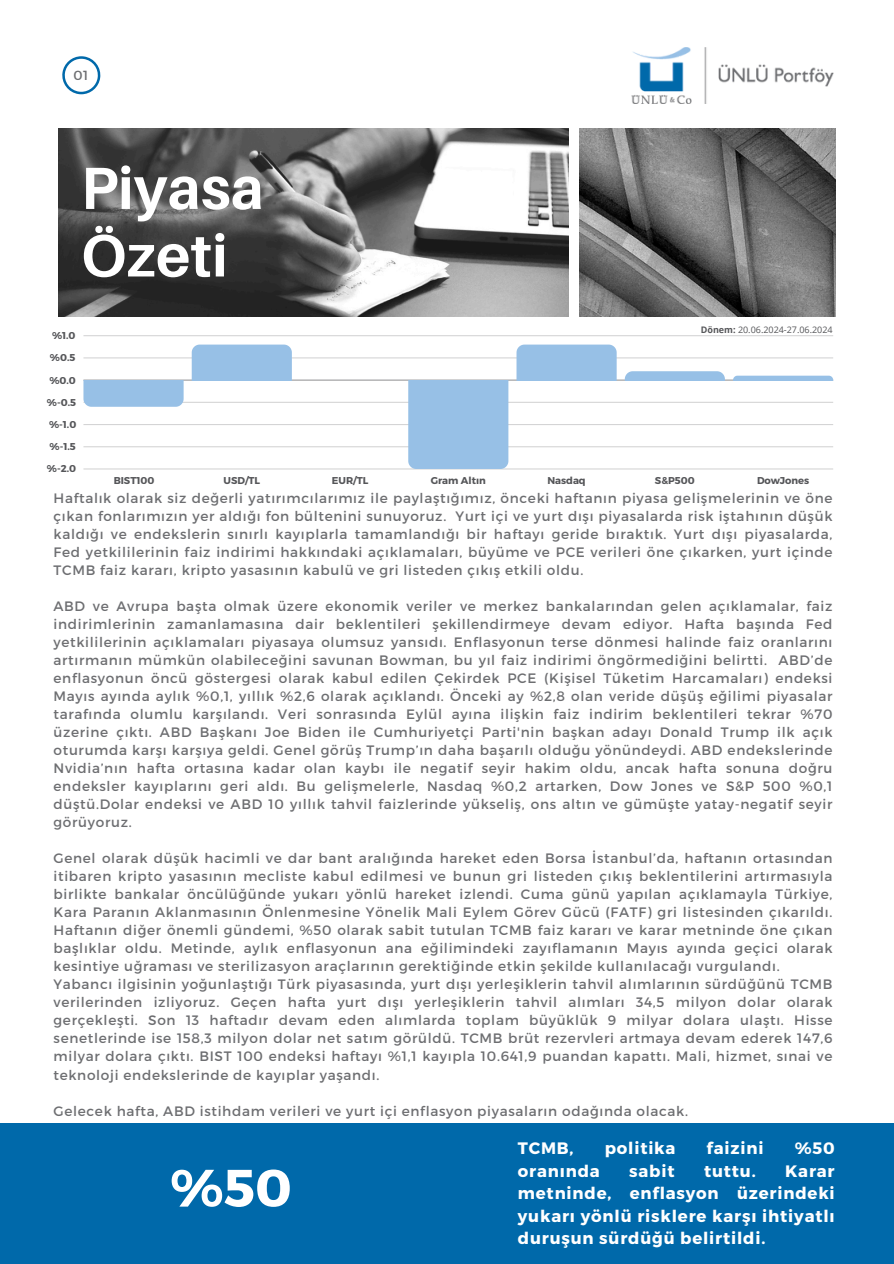
<style>
.page{position:relative;width:894px;height:1264px;background:#fff}
.page>*{position:absolute;margin:0;border:0;box-sizing:border-box;transform-origin:0 0}
.t1{font:700 59.55px/67.5px "Aileron";color:#fff}
.t2{font:700 52.5px "Montserrat";color:#fff}
.t3{font:700 16.5px/22.5px "Montserrat";letter-spacing:.05em;color:#fff;text-align:justify}
.t4{font:13.65px/18px "Montserrat";letter-spacing:.05em;color:#6d6e71;text-align:justify}
.t5{font:13.2px "Montserrat";color:#6d6e71}
.t6{font:700 9.9px "Montserrat";color:#555659}
.t7{font:9px "Open Sans";color:#555659}
.s1{font-weight:700}
</style>
<div class="page">
<svg style="left:62px;top:56px;width:38px;height:38px"></svg>
<img style="left:59px;top:128px;width:509px;height:188px">
<img style="left:579px;top:128px;width:256px;height:188px">
<hr style="left:83px;top:468px;width:750px;height:1px;background:#e6e6e6">
<hr style="left:83px;top:446px;width:750px;height:1px;background:#ddd">
<hr style="left:83px;top:424px;width:750px;height:1px;background:#d4d4d5">
<hr style="left:83px;top:402px;width:750px;height:1px;background:#d9d9d9">
<hr style="left:83px;top:379px;width:750px;height:2px;background:#555659;opacity:.6">
<hr style="left:83px;top:357px;width:750px;height:1px;background:#e3e3e4">
<hr style="left:83px;top:335px;width:750px;height:1px;background:#dadadb">
<div style="left:83px;top:380px;width:100px;height:27px;background:#97c0e6"></div>
<div style="left:192px;top:344px;width:100px;height:36px;background:#97c0e6"></div>
<div style="left:408px;top:380px;width:100px;height:89px;background:#97c0e6"></div>
<div style="left:516px;top:344px;width:100px;height:36px;background:#97c0e6"></div>
<svg style="left:624px;top:371px;width:100px;height:9px"></svg>
<svg style="left:732px;top:375px;width:101px;height:5px"></svg>
<div style="left:0;top:1123px;width:893px;height:140px;background:#0069aa"></div>
<img style="left:631px;top:48px;width:202px;height:55px">
<h4 class="t5" style="left:73px;top:66px;width:16px">01</h4>
<h4 class="t1" style="left:81px;top:153px;width:185px">Piyasa<br>Özeti</h4>
<p class="t6" style="left:52px;top:329px;width:25px">%1.0</p>
<p class="t6" style="left:50px;top:351px;width:27px">%0.5</p>
<p class="t6" style="left:49px;top:373px;width:28px">%0.0</p>
<p class="t6" style="left:47px;top:396px;width:31px">%-0.5</p>
<p class="t6" style="left:49px;top:418px;width:29px">%-1.0</p>
<p class="t6" style="left:50px;top:440px;width:28px">%-1.5</p>
<p class="t6" style="left:47px;top:462px;width:31px">%-2.0</p>
<h4 class="t7" style="left:700px;top:323px;width:133px"><span class="s1">Dönem:</span> 20.06.2024-27.06.2024</h4>
<p class="t6" style="left:114px;top:474px;width:42px">BIST100</p>
<p class="t6" style="left:223px;top:474px;width:38px">USD/TL</p>
<p class="t6" style="left:332px;top:474px;width:38px">EUR/TL</p>
<p class="t6" style="left:431px;top:474px;width:56px">Gram Altın</p>
<p class="t6" style="left:547px;top:474px;width:40px">Nasdaq</p>
<p class="t6" style="left:654px;top:474px;width:41px">S&amp;P500</p>
<p class="t6" style="left:756px;top:474px;width:54px">DowJones</p>
<p class="t4" style="left:54px;top:488px;width:780px">Haftalık olarak siz değerli yatırımcılarımız ile paylaştığımız, önceki haftanın piyasa gelişmelerinin ve öne çıkan fonlarımızın yer aldığı fon bültenini sunuyoruz. Yurt içi ve yurt dışı piyasalarda risk iştahının düşük kaldığı ve endekslerin sınırlı kayıplarla tamamlandığı bir haftayı geride bıraktık. Yurt dışı piyasalarda, Fed yetkililerinin faiz indirimi hakkındaki açıklamaları, büyüme ve PCE verileri öne çıkarken, yurt içinde TCMB faiz kararı, kripto yasasının kabulü ve gri listeden çıkış etkili oldu.</p>
<p class="t4" style="left:54px;top:596px;width:780px">ABD ve Avrupa başta olmak üzere ekonomik veriler ve merkez bankalarından gelen açıklamalar, faiz indirimlerinin zamanlamasına dair beklentileri şekillendirmeye devam ediyor. Hafta başında Fed yetkililerinin açıklamaları piyasaya olumsuz yansıdı. Enflasyonun terse dönmesi halinde faiz oranlarını artırmanın mümkün olabileceğini savunan Bowman, bu yıl faiz indirimi öngörmediğini belirtti. ABD’de enflasyonun öncü göstergesi olarak kabul edilen Çekirdek PCE (Kişisel Tüketim Harcamaları) endeksi Mayıs ayında aylık %0,1, yıllık %2,6 olarak açıklandı. Önceki ay %2,8 olan veride düşüş eğilimi piyasalar tarafında olumlu karşılandı. Veri sonrasında Eylül ayına ilişkin faiz indirim beklentileri tekrar %70 üzerine çıktı. ABD Başkanı Joe Biden ile Cumhuriyetçi Parti'nin başkan adayı Donald Trump ilk açık oturumda karşı karşıya geldi. Genel görüş Trump’ın daha başarılı olduğu yönündeydi. ABD endekslerinde Nvidia’nın hafta ortasına kadar olan kaybı ile negatif seyir hakim oldu, ancak hafta sonuna doğru endeksler kayıplarını geri aldı. Bu gelişmelerle, Nasdaq %0,2 artarken, Dow Jones ve S&amp;P 500 %0,1 düştü.Dolar endeksi ve ABD 10 yıllık tahvil faizlerinde yükseliş, ons altın ve gümüşte yatay-negatif seyir görüyoruz.</p>
<p class="t4" style="left:54px;top:848px;width:780px;text-align:left">Genel olarak düşük hacimli ve dar bant aralığında hareket eden Borsa İstanbul’da, haftanın ortasından itibaren kripto yasasının mecliste kabul edilmesi ve bunun gri listeden çıkış beklentilerini artırmasıyla birlikte bankalar öncülüğünde yukarı yönlü hareket izlendi. Cuma günü yapılan açıklamayla Türkiye, Kara Paranın Aklanmasının Önlenmesine Yönelik Mali Eylem Görev Gücü (FATF) gri listesinden çıkarıldı.<br>Haftanın diğer önemli gündemi, %50 olarak sabit tutulan TCMB faiz kararı ve karar metninde öne çıkan başlıklar oldu. Metinde, aylık enflasyonun ana eğilimindeki zayıflamanın Mayıs ayında geçici olarak kesintiye uğraması ve sterilizasyon araçlarının gerektiğinde etkin şekilde kullanılacağı vurgulandı.<br>Yabancı ilgisinin yoğunlaştığı Türk piyasasında, yurt dışı yerleşiklerin tahvil alımlarının sürdüğünü TCMB verilerinden izliyoruz. Geçen hafta yurt dışı yerleşiklerin tahvil alımları 34,5 milyon dolar olarak gerçekleşti. Son 13 haftadır devam eden alımlarda toplam büyüklük 9 milyar dolara ulaştı. Hisse senetlerinde ise 158,3 milyon dolar net satım görüldü. TCMB brüt rezervleri artmaya devam ederek 147,6 milyar dolara çıktı. BIST 100 endeksi haftayı %1,1 kayıpla 10.641,9 puandan kapattı. Mali, hizmet, sınai ve teknoloji endekslerinde de kayıplar yaşandı.</p>
<h1 class="t4" style="left:54px;top:1100px;width:636px">Gelecek hafta, ABD istihdam verileri ve yurt içi enflasyon piyasaların odağında olacak.</h1>
<p class="t2" style="left:170px;top:1153px;width:123px">%50</p>
<h4 class="t3" style="left:517px;top:1136px;width:57px">TCMB,</h4>
<h4 class="t3" style="left:604px;top:1136px;width:72px">politika</h4>
<h4 class="t3" style="left:706px;top:1136px;width:58px">faizini</h4>
<h4 class="t3" style="left:794px;top:1136px;width:42px">%50</h4>
<h4 class="t3" style="left:517px;top:1158px;width:83px">oranında</h4>
<h4 class="t3" style="left:629px;top:1158px;width:47px">sabit</h4>
<h4 class="t3" style="left:703px;top:1158px;width:53px">tuttu.</h4>
<h4 class="t3" style="left:517px;top:1158px;width:318px;text-indent:267px">Karar metninde, enflasyon üzerindeki yukarı yönlü risklere karşı ihtiyatlı duruşun sürdüğü belirtildi.</h4>
</div>
